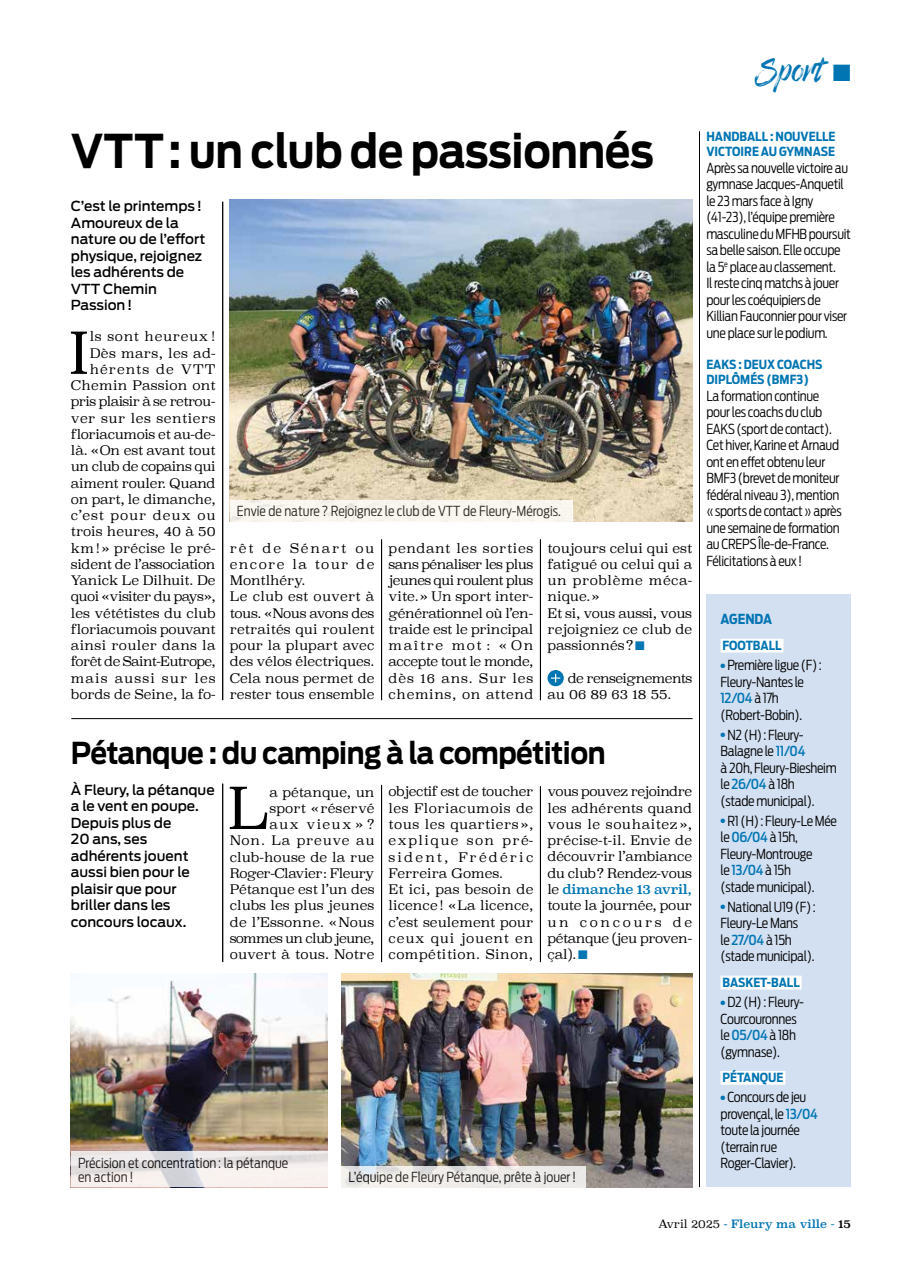
<style>
.page{position:relative;width:922px;height:1276px;background:#fff}
.page>*{position:absolute;margin:0;border:0;box-sizing:border-box;transform-origin:0 0}
.t1{font:300 56.88px "Superclarendon";color:#000}
.t2{font:700 46.25px "Antenna";letter-spacing:-.01em;color:#000;scale:.9 1}
.t3{font:33.75px "Enjoythe Ride";color:#0075b3}
.t4{font:700 30px "Antenna";letter-spacing:-.02em;color:#000;scale:.9 1}
.t5{font:300 13.75px/16.5px "Antenna Cond";letter-spacing:-.02em;color:#000}
.t6{font:500 13.75px/16.5px "Antenna";color:#000}
.t7{font:300 13.75px/14.4px "Antenna Cond";color:#000}
.t8{font:700 13.75px "Antenna Cond";color:#0075b3}
.t9{font:300 13.12px/16.2px "Superclarendon";color:#000;text-align:right}
.t10{font:300 13.12px/16.2px "Superclarendon";letter-spacing:.035em;color:#000}
.t11{font:300 13.12px/16.2px "Superclarendon";letter-spacing:-.045em;color:#000}
.t12{font:700 12.5px/15px "Antenna Cond";color:#0075b3}
.t13{font:11.25px "Superclarendon";letter-spacing:-.01em;color:#0075b3}
.s1{color:#0075b3}
.s2{font-weight:400;color:#0075b3}
.s3{font-weight:500;color:#0075b3}
.s4{font-weight:300;color:#000}
.s5{color:#000}
</style>
<div class="page">
<div style="left:706px;top:594px;width:144px;height:593px;background:#d3e0f1"></div>
<div style="left:720px;top:639px;width:63px;height:13px;background:#fff"></div>
<div style="left:720px;top:975px;width:81px;height:14px;background:#fff"></div>
<div style="left:720px;top:1071px;width:65px;height:13px;background:#fff"></div>
<hr style="left:699px;top:131px;width:1px;height:1056px;background:#000">
<hr style="left:71px;top:718px;width:621px;height:1px;background:#000">
<img style="left:71px;top:974px;width:256px;height:177px">
<img style="left:341px;top:974px;width:351px;height:213px">
<hr style="left:222px;top:783px;width:1px;height:179px;background:#000">
<hr style="left:381px;top:785px;width:1px;height:177px;background:#000">
<hr style="left:540px;top:786px;width:1px;height:176px;background:#000">
<svg style="left:547px;top:670px;width:16px;height:16px"></svg>
<svg style="left:551px;top:674px;width:9px;height:8px"></svg>
<hr style="left:222px;top:202px;width:1px;height:498px;background:#000">
<hr style="left:381px;top:539px;width:1px;height:161px;background:#000">
<hr style="left:540px;top:539px;width:1px;height:161px;background:#000">
<svg style="left:71px;top:1151px;width:256px;height:36px;fill:#f0ecec"></svg>
<svg style="left:341px;top:1165px;width:245px;height:22px;background:#e6e5e3"></svg>
<img style="left:230px;top:200px;width:462px;height:321px">
<div style="left:230px;top:500px;width:342px;height:21px;background:#f9f6f0"></div>
<h2 class="t2" style="left:71px;top:124px;width:649px">VTT: un club de passionnés</h2>
<p class="t6" style="left:71px;top:198px;width:136px">C’est le printemps!<br>Amoureux de la nature ou de l’effort physique, rejoignez les adhérents de<br>VTT Chemin<br>Passion!</p>
<h1 class="t1" style="left:68px;top:315px;width:23px">I</h1>
<p class="t9" style="left:71px;top:329px;width:146px">ls sont heureux !<br>Dès mars, les ad&shy;hérents de VTT<br>Chemin Passion ont pris plaisir à se retrou&shy;ver sur les sentiers floriacumois et au-de&shy;là. «On est avant tout un club de copains qui aiment rouler. Quand on part, le dimanche, c’est pour deux ou trois heures, 40 à 50 km! » précise le pré&shy;sident de l’association<br>Yanick Le Dilhuit. De quoi «visiter du pays», les vététistes du club floriacumois pouvant ainsi rouler dans la forêt de Saint-Eutrope, mais aussi sur les bords de Seine, la fo-</p>
<p class="t7" style="left:237px;top:504px;width:325px">Envie de nature ? Rejoignez le club de VTT de Fleury-Mérogis.</p>
<p class="t9" style="left:230px;top:541px;width:146px;text-align:left">rêt de Sénart ou encore la tour de<br>Montlhéry.<br>Le club est ouvert à tous. «Nous avons des retraités qui roulent pour la plupart avec des vélos électriques.<br>Cela nous permet de rester tous ensemble</p>
<p class="t9" style="left:388px;top:541px;width:146px;text-align:justify">pendant les sorties sans pénaliser les plus jeunes qui roulent plus vite.» Un sport inter&shy;générationnel où l’en&shy;traide est le principal maître mot : « On accepte tout le monde, dès 16 ans. Sur les chemins, on attend</p>
<p class="t9" style="left:547px;top:541px;width:146px;text-align:left">toujours celui qui est fatigué ou celui qui a un problème méca&shy;nique.»<br>Et si, vous aussi, vous rejoigniez ce club de passionnés?<span class="s1">■</span></p>
<p class="t11" style="left:547px;top:671px;width:146px;text-indent:20px">de renseignements au 06 89 63 18 55.</p>
<h3 class="t4" style="left:71px;top:735px;width:595px">Pétanque : du camping à la compétition</h3>
<p class="t6" style="left:71px;top:781px;width:145px">À Fleury, la pétanque a le vent en poupe.<br>Depuis plus de<br>20 ans, ses adhérents jouent aussi bien pour le plaisir que pour briller dans les concours locaux.</p>
<h1 class="t1" style="left:228px;top:770px;width:43px">L</h1>
<p class="t9" style="left:230px;top:784px;width:146px">a pétanque, un sport « réservé<br>aux vieux » ?<br>Non. La preuve au club-house de la rue<br>Roger-Clavier: Fleury<br>Pétanque est l’un des clubs les plus jeunes de l’Essonne. « Nous sommes un club jeune, ouvert à tous. Notre</p>
<p class="t10" style="left:388px;top:784px;width:146px">objectif est de toucher les Floriacumois de tous les quartiers », explique son pré&shy;sident, Frédéric<br>Ferreira Gomes.<br>Et ici, pas besoin de licence! «La licence, c’est seulement pour ceux qui jouent en compétition. Sinon,</p>
<p class="t9" style="left:547px;top:784px;width:146px;text-align:justify">vous pouvez rejoindre les adhérents quand vous le souhaitez », précise-t-il. Envie de découvrir l’ambiance du club? Rendez-vous le <span class="s2">dimanche 13 avril, </span>toute la journée, pour un concours de pétanque (jeu proven&shy;çal).<span class="s1">■</span></p>
<p class="t7" style="left:78px;top:1155px;width:212px">Précision et concentration: la pétanque en action!</p>
<p class="t7" style="left:348px;top:1170px;width:229px">L’équipe de Fleury Pétanque, prête à jouer!</p>
<h3 class="t3" style="left:758px;top:50px;width:94px">Sport ■</h3>
<p class="t12" style="left:706px;top:129px;width:131px">HANDBALL : NOUVELLE<br>VICTOIRE AU GYMNASE</p>
<p class="t5" style="left:706px;top:159px;width:146px">Après sa nouvelle victoire au gymnase Jacques-Anquetil le 23 mars face à Igny (41-23), l’équipe première masculine du MFHB poursuit sa belle saison. Elle occupe la 5<sup>e</sup> place au classement.<br>Il reste cinq matchs à jouer pour les coéquipiers de<br>Killian Fauconnier pour viser une place sur le podium.</p>
<p class="t12" style="left:706px;top:357px;width:118px">EAKS : DEUX COACHS<br>DIPLÔMÉS (BMF3)</p>
<p class="t5" style="left:706px;top:387px;width:137px">La formation continue pour les coachs du club<br>EAKS (sport de contact).<br>Cet hiver, Karine et Arnaud ont en effet obtenu leur<br>BMF3 (brevet de moniteur fédéral niveau 3), mention «sports de contact» après une semaine de formation au CREPS Île-de-France.<br>Félicitations à eux!</p>
<p class="t8" style="left:720px;top:611px;width:53px">AGENDA</p>
<p class="t12" style="left:722px;top:638px;width:60px">FOOTBALL</p>
<p class="t5" style="left:720px;top:657px;width:103px"><sup>●</sup> Première ligue (F):<br>Fleury-Nantes le<br><span class="s3">12/04</span> à 17h (Robert-Bobin).</p>
<p class="t5" style="left:720px;top:726px;width:117px"><sup>●</sup> N2 (H): Fleury-<br>Balagne le <span class="s3">11/04<br></span>à 20h, Fleury-Biesheim le <span class="s3">26/04</span> à 18h<br>(stade municipal).</p>
<p class="t5" style="left:720px;top:812px;width:118px"><sup>●</sup> R1 (H) : Fleury-Le Mée le <span class="s3">06/04</span> à 15h,<br>Fleury-Montrouge<br>le <span class="s3">13/04</span> à 15h<br>(stade municipal).</p>
<p class="t5" style="left:720px;top:898px;width:97px"><sup>●</sup> National U19 (F):<br>Fleury-Le Mans<br>le <span class="s3">27/04</span> à 15h (stade municipal).</p>
<p class="t12" style="left:722px;top:975px;width:79px">BASKET-BALL</p>
<p class="t5" style="left:720px;top:993px;width:85px"><sup>●</sup> D2 (H) : Fleury-<br>Courcouronnes le <span class="s3">05/04</span> à 18h (gymnase).</p>
<p class="t12" style="left:722px;top:1070px;width:62px">PÉTANQUE</p>
<p class="t5" style="left:720px;top:1089px;width:99px"><sup>●</sup> Concours de jeu provençal, le <span class="s3">13/04 </span>toute la journée (terrain rue<br>Roger-Clavier).</p>
<p class="t13" style="left:657px;top:1216px;width:194px"><span class="s4">Avril 2025</span> - Fleury ma ville - <span class="s5">15</span></p>
</div>
